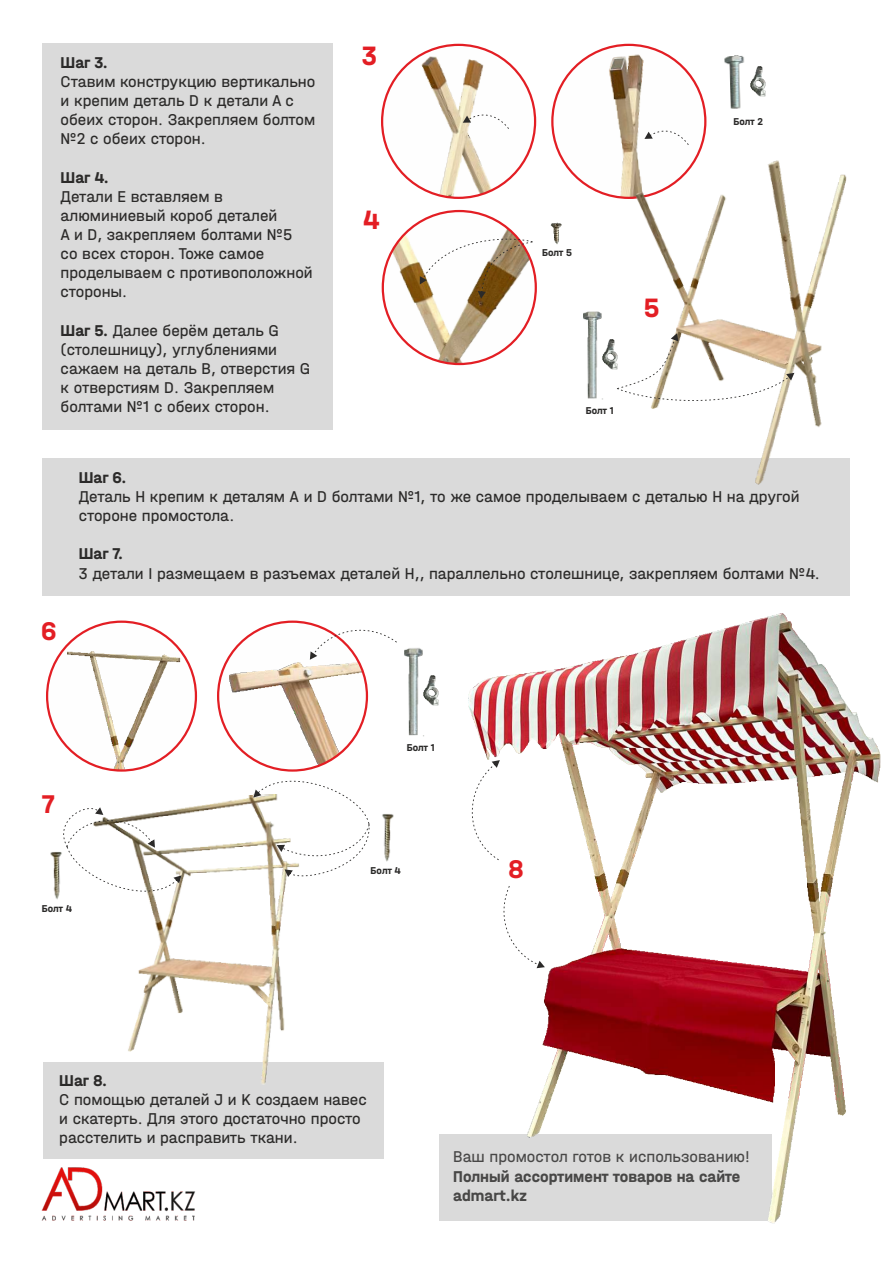
<style>
.page{position:relative;width:893px;height:1263px;background:#fff}
.page>*{position:absolute;margin:0;border:0;box-sizing:border-box;transform-origin:0 0}
.t1{font:700 28.05px "Halvar Mittel";color:#e31e24}
.t2{font:700 27px "Halvar Mittel";color:#e31e24}
.t3{font:16.5px/19px "Halvar Mittel";color:#2b2a29}
.t4{font:700 16.5px/19px "Halvar Mittel";color:#2b2a29}
.t5{font:700 10.5px "Halvar Mittel";color:#2b2a29}
.s1{font-weight:700}
</style>
<div class="page">
<div style="left:42px;top:43px;width:291px;height:386px;background:#dadada"></div>
<img style="left:401px;top:45px;width:134px;height:153px">
<img style="left:552px;top:46px;width:119px;height:152px">
<img style="left:383px;top:211px;width:153px;height:153px;border-radius:50%">
<div style="left:42px;top:458px;width:808px;height:138px;background:#dadada"></div>
<svg style="left:463px;top:115px;width:46px;height:14px"></svg>
<svg style="left:420px;top:239px;width:113px;height:60px"></svg>
<img style="left:50px;top:628px;width:145px;height:141px">
<div style="left:43px;top:1062px;width:340px;height:97px;background:#dadada"></div>
<img style="left:41px;top:1167px;width:155px;height:54px">
<div style="left:440px;top:1134px;width:332px;height:86px;background:#dadada"></div>
<img style="left:617px;top:150px;width:230px;height:335px">
<svg style="left:644px;top:131px;width:45px;height:14px"></svg>
<img style="left:750px;top:66px;width:16px;height:31px">
<img style="left:724px;top:55px;width:21px;height:54px">
<img style="left:550px;top:222px;width:12px;height:22px">
<img style="left:583px;top:311px;width:20px;height:89px">
<img style="left:601px;top:338px;width:16px;height:32px">
<svg style="left:617px;top:333px;width:177px;height:68px"></svg>
<img style="left:468px;top:613px;width:413px;height:611px">
<svg style="left:218px;top:622px;width:149px;height:148px"></svg>
<img style="left:229px;top:627px;width:138px;height:142px">
<img style="left:404px;top:648px;width:20px;height:89px">
<img style="left:422px;top:675px;width:17px;height:32px">
<svg style="left:310px;top:630px;width:87px;height:30px"></svg>
<img style="left:128px;top:795px;width:159px;height:290px">
<img style="left:50px;top:852px;width:12px;height:48px">
<svg style="left:63px;top:807px;width:119px;height:84px"></svg>
<img style="left:382px;top:814px;width:12px;height:48px">
<svg style="left:253px;top:781px;width:117px;height:96px"></svg>
<svg style="left:504px;top:886px;width:41px;height:82px"></svg>
<svg style="left:472px;top:760px;width:28px;height:100px"></svg>
<p class="t4" style="left:61px;top:53px;width:49px">Шаг 3.</p>
<p class="t3" style="left:61px;top:72px;width:256px">Ставим конструкцию вертикально и крепим деталь D к детали А с обеих сторон. Закрепляем болтом №2 с обеих сторон.</p>
<p class="t4" style="left:61px;top:168px;width:50px">Шаг 4.</p>
<p class="t3" style="left:61px;top:187px;width:254px">Детали Е вставляем в алюминиевый короб деталей<br>А и D, закрепляем болтами №5 со всех сторон. Тоже самое проделываем с противоположной стороны.</p>
<p class="t3" style="left:61px;top:321px;width:251px"><span class="s1">Шаг 5.</span> Далее берём деталь G (столешницу), углублениями сажаем на деталь В, отверстия G к отверстиям D. Закрепляем болтами №1 с обеих сторон.</p>
<h1 class="t1" style="left:362px;top:39px;width:17px">3</h1>
<h1 class="t1" style="left:363px;top:204px;width:19px">4</h1>
<p class="t5" style="left:542px;top:246px;width:31px">Болт 5</p>
<h1 class="t1" style="left:644px;top:292px;width:17px">5</h1>
<p class="t5" style="left:586px;top:405px;width:29px">Болт 1</p>
<p class="t5" style="left:733px;top:115px;width:31px">Болт 2</p>
<h2 class="t2" style="left:41px;top:615px;width:17px">6</h2>
<p class="t4" style="left:79px;top:468px;width:49px">Шаг 6.</p>
<p class="t3" style="left:79px;top:487px;width:722px">Деталь Н крепим к деталям A и D болтами №1, то же самое проделываем с деталью Н на другой стороне промостола.</p>
<p class="t4" style="left:79px;top:544px;width:46px">Шаг 7.</p>
<p class="t3" style="left:79px;top:564px;width:742px">3 детали I размещаем в разъемах деталей Н,, параллельно столешнице, закрепляем болтами №4.</p>
<h2 class="t2" style="left:42px;top:788px;width:15px">7</h2>
<p class="t5" style="left:407px;top:741px;width:29px">Болт 1</p>
<p class="t5" style="left:370px;top:865px;width:32px">Болт 4</p>
<h2 class="t2" style="left:508px;top:854px;width:17px">8</h2>
<p class="t5" style="left:42px;top:902px;width:32px">Болт 4</p>
<p class="t4" style="left:59px;top:1071px;width:49px">Шаг 8.</p>
<p class="t3" style="left:59px;top:1090px;width:309px">С помощью деталей J и K создаем навес и скатерть. Для этого достаточно просто расстелить и расправить ткани.</p>
<p class="t3" style="left:453px;top:1147px;width:298px">Ваш промостол готов к использованию!</p>
<p class="t4" style="left:453px;top:1166px;width:289px">Полный ассортимент товаров на сайте admart.kz</p>
</div>
